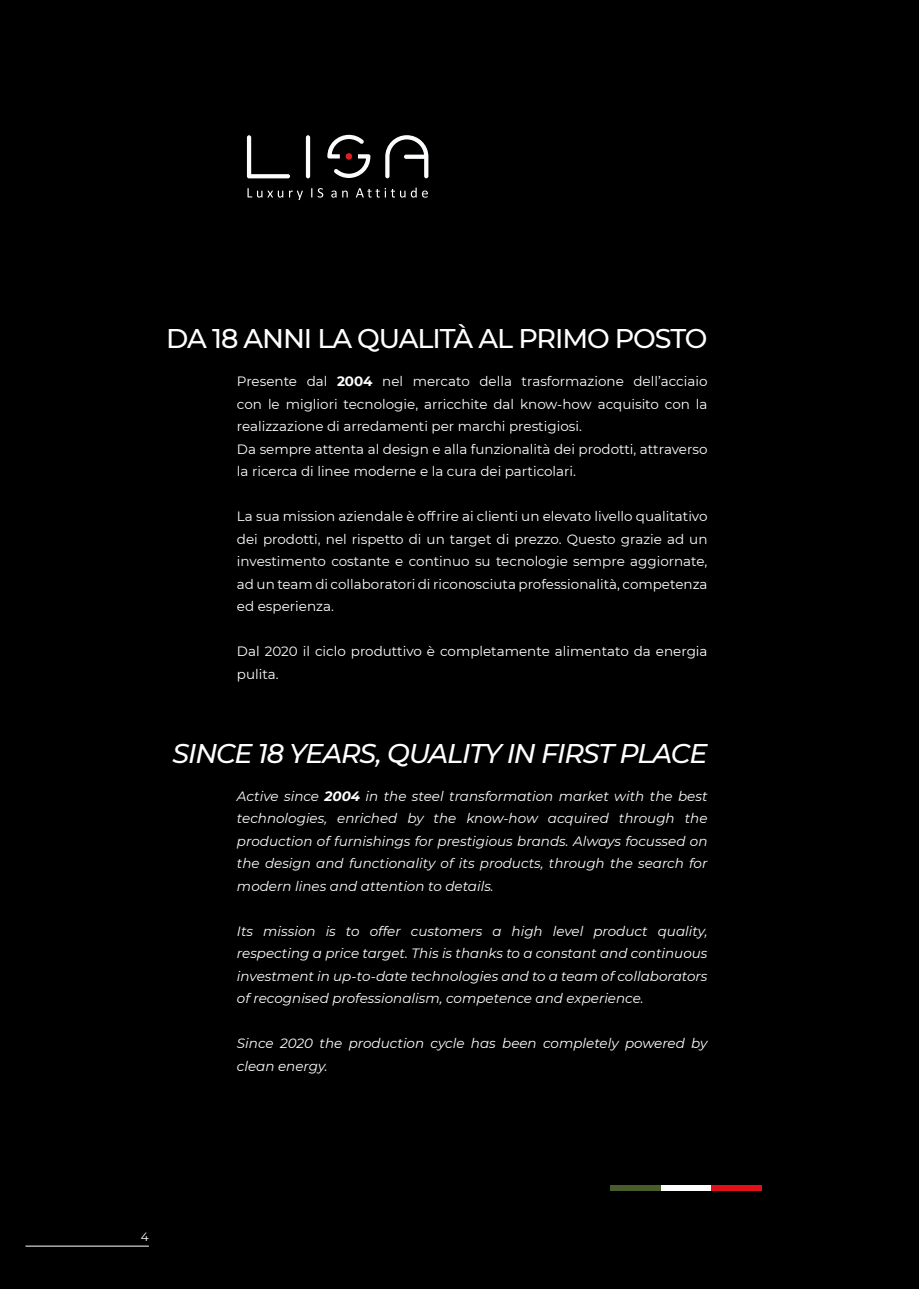
<style>
.page{position:relative;width:919px;height:1289px;background:#fff}
.page>*{position:absolute;margin:0;border:0;box-sizing:border-box;transform-origin:0 0}
.t1{font:italic 500 27px "Montserrat";letter-spacing:-.04em;color:#fff}
.t2{font:500 27px "Montserrat";letter-spacing:-.04em;color:#fff}
.t3{font:13.5px/22.5px "Montserrat";color:#fff}
.t4{font:italic 13.5px/22.5px "Montserrat";color:#fff;text-align:justify}
.t5{font:12px "Montserrat";color:#fff}
.s1{font-weight:700}
</style>
<div class="page">
<div style="left:0;top:0;width:918px;height:1288px;background:#000"></div>
<div style="left:643px;top:1185px;width:83px;height:6px;background:#fff"></div>
<div style="left:711px;top:1185px;width:50px;height:6px;background:#e21017"></div>
<div style="left:610px;top:1185px;width:51px;height:6px;background:#495c2a"></div>
<svg style="left:247px;top:187px;width:181px;height:13px"></svg>
<hr style="left:306px;top:135px;width:4px;height:43px;background:#fbfdff;border-radius:2px">
<svg style="left:385px;top:135px;width:43px;height:43px"></svg>
<svg style="left:327px;top:135px;width:43px;height:43px"></svg>
<svg style="left:247px;top:135px;width:43px;height:43px"></svg>
<hr style="left:26px;top:1245px;width:123px;height:1px;background:#fff">
<h1 class="t2" style="left:166px;top:319px;width:542px">DA 18 ANNI LA QUALITÀ AL PRIMO POSTO</h1>
<p class="t3" style="left:237px;top:369px;width:472px">Presente dal <span class="s1">2004</span> nel mercato della trasformazione dell’acciaio con le migliori tecnologie, arricchite dal know-how acquisito con la realizzazione di arredamenti per marchi prestigiosi.<br>Da sempre attenta al design e alla funzionalità dei prodotti, attraverso la ricerca di linee moderne e la cura dei particolari.</p>
<p class="t3" style="left:237px;top:504px;width:472px;text-align:justify">La sua mission aziendale è offrire ai clienti un elevato livello qualitativo dei prodotti, nel rispetto di un target di prezzo. Questo grazie ad un investimento costante e continuo su tecnologie sempre aggiornate, ad un team di collaboratori di riconosciuta professionalità, competenza ed esperienza.</p>
<p class="t3" style="left:237px;top:639px;width:472px">Dal 2020 il ciclo produttivo è completamente alimentato da energia pulita.</p>
<h1 class="t1" style="left:172px;top:734px;width:536px">SINCE 18 YEARS, QUALITY IN FIRST PLACE</h1>
<p class="t4" style="left:237px;top:784px;width:472px">Active since <span class="s1">2004</span> in the steel transformation market with the best technologies, enriched by the know-how acquired through the production of furnishings for prestigious brands. Always focussed on the design and functionality of its products, through the search for modern lines and attention to details.</p>
<p class="t4" style="left:237px;top:919px;width:472px">Its mission is to offer customers a high level product quality, respecting a price target. This is thanks to a constant and continuous investment in up-to-date technologies and to a team of collaborators of recognised professionalism, competence and experience.</p>
<p class="t4" style="left:237px;top:1031px;width:472px">Since 2020 the production cycle has been completely powered by clean energy.</p>
<p class="t5" style="left:141px;top:1228px;width:9px">4</p>
</div>
